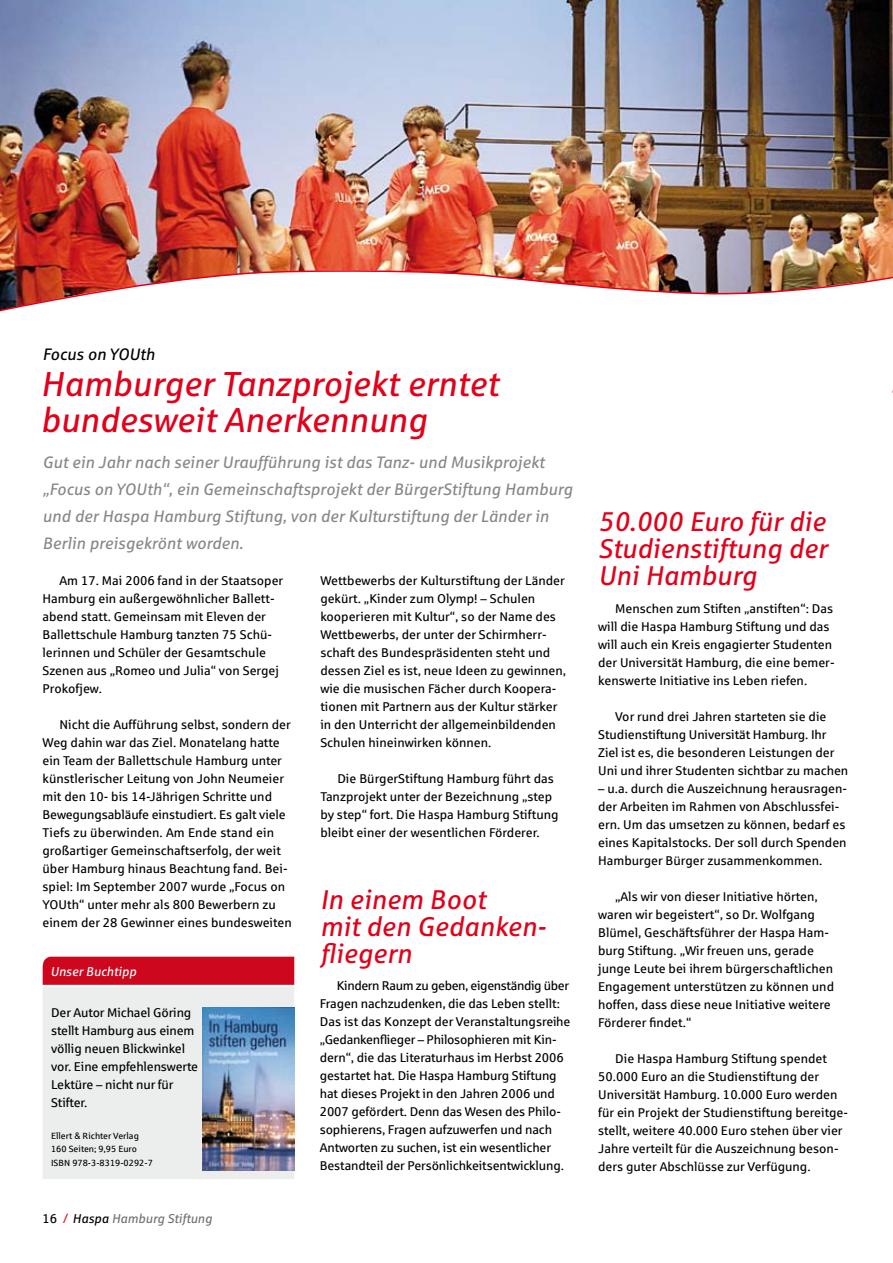
<style>
.page{position:relative;width:893px;height:1263px;background:#fff}
.page>*{position:absolute;margin:0;border:0;box-sizing:border-box;transform-origin:0 0}
.t1{font:italic 34.5px/36px "Sparkasse Rg";color:#e2001a}
.t2{font:italic 27px/27px "Sparkasse Rg";color:#e2001a;text-align:justify}
.t3{font:italic 16.5px/27px "Sparkasse Rg";color:#87888a}
.t4{font:italic 16.5px "Sparkasse Rg";color:#000}
.t5{font:12.75px/18px "Sparkasse Rg";color:#000}
.t6{font:italic 12.75px "Sparkasse Rg";color:#707173}
.t7{font:italic 12.75px "Sparkasse Rg";color:#fff}
.t8{font:9px/13.5px "Sparkasse Rg";color:#000}
.s1{font-style:normal;color:#000}
.s2{color:#e2001a}
.s3{color:#000}
</style>
<div class="page">
<img style="left:0;top:0;width:893px;height:268px">
<img style="left:0;top:268px;width:893px;height:44px">
<div style="left:43px;top:984px;width:251px;height:195px;background:#eceded"></div>
<div style="left:43px;top:957px;width:251px;height:28px;background:#cd071e"></div>
<hr style="left:39px;top:985px;width:263px;height:2px;background:#fff">
<img style="left:202px;top:1008px;width:92px;height:162px">
<p class="t4" style="left:43px;top:344px;width:114px">Focus on YOUth</p>
<h1 class="t1" style="left:40px;top:365px;width:459px">Hamburger Tanzprojekt erntet bundesweit Anerkennung</h1>
<p class="t3" style="left:43px;top:448px;width:532px">Gut ein Jahr nach seiner Uraufführung ist das Tanz- und Musikprojekt „Focus on YOUth“, ein Gemeinschaftsprojekt der BürgerStiftung Hamburg und der Haspa Hamburg Stiftung, von der Kulturstiftung der Länder in Berlin preisgekrönt worden.</p>
<p class="t5" style="left:43px;top:571px;width:242px;text-indent:17px">Am 17. Mai 2006 fand in der Staatsoper Hamburg ein außergewöhnlicher Ballett&shy;abend statt. Gemeinsam mit Eleven der Ballettschule Hamburg tanzten 75 Schü&shy;lerinnen und Schüler der Gesamtschule Szenen aus „Romeo und Julia“ von Sergej Prokofjew.</p>
<p class="t5" style="left:43px;top:715px;width:251px;text-indent:17px">Nicht die Aufführung selbst, sondern der Weg dahin war das Ziel. Monatelang hatte ein Team der Ballettschule Hamburg unter künstlerischer Leitung von John Neumeier mit den 10- bis 14-Jährigen Schritte und Bewegungsabläufe einstudiert. Es galt viele Tiefs zu überwinden. Am Ende stand ein großartiger Gemeinschaftserfolg, der weit über Hamburg hinaus Beachtung fand. Bei&shy;spiel: Im September 2007 wurde „Focus on YOUth“ unter mehr als 800 Bewerbern zu einem der 28 Gewinner eines bundesweiten</p>
<p class="t7" style="left:50px;top:963px;width:88px">Unser Buchtipp</p>
<p class="t5" style="left:51px;top:1003px;width:149px">Der Autor Michael Göring stellt Hamburg aus einem völlig neuen Blickwinkel vor. Eine empfehlenswerte<br>Lektüre – nicht nur für<br>Stifter.</p>
<p class="t8" style="left:51px;top:1128px;width:103px">Ellert &amp; Richter Verlag<br>160 Seiten; 9,95 Euro<br>ISBN 978-3-8319-0292-7</p>
<p class="t6" style="left:43px;top:1211px;width:171px"><span class="s1">16</span> <span class="s2">/</span> <span class="s3">Haspa</span> Hamburg Stiftung</p>
<p class="t5" style="left:320px;top:571px;width:247px">Wettbewerbs der Kulturstiftung der Länder gekürt. „Kinder zum Olymp! – Schulen kooperieren mit Kultur“, so der Name des Wettbewerbs, der unter der Schirmherr&shy;schaft des Bundespräsidenten steht und dessen Ziel es ist, neue Ideen zu gewinnen, wie die musischen Fächer durch Koopera&shy;tionen mit Partnern aus der Kultur stärker in den Unterricht der allgemeinbildenden Schulen hineinwirken können.</p>
<p class="t5" style="left:320px;top:769px;width:240px;text-indent:17px">Die BürgerStiftung Hamburg führt das Tanzprojekt unter der Bezeichnung „step by step“ fort. Die Haspa Hamburg Stiftung bleibt einer der wesentlichen Förderer.</p>
<h2 class="t2" style="left:320px;top:885px;width:228px;text-align:left">In einem Boot<br>mit den Gedanken&shy;fliegern</h2>
<p class="t5" style="left:320px;top:976px;width:252px;text-indent:17px">Kindern Raum zu geben, eigenständig über Fragen nachzudenken, die das Leben stellt:<br>Das ist das Konzept der Veranstaltungsreihe „Gedankenflieger – Philosophieren mit Kin&shy;dern“, die das Literaturhaus im Herbst 2006 gestartet hat. Die Haspa Hamburg Stiftung hat dieses Projekt in den Jahren 2006 und 2007 gefördert. Denn das Wesen des Philo&shy;sophierens, Fragen aufzuwerfen und nach Antworten zu suchen, ist ein wesentlicher Bestandteil der Persönlichkeitsentwicklung.</p>
<h2 class="t2" style="left:598px;top:507px;width:231px">50.000 Euro für die Studienstiftung der Uni Hamburg</h2>
<p class="t5" style="left:598px;top:599px;width:238px;text-indent:17px">Menschen zum Stiften „anstiften“: Das will die Haspa Hamburg Stiftung und das will auch ein Kreis engagierter Studenten der Universität Hamburg, die eine bemer&shy;kenswerte Initiative ins Leben riefen.</p>
<p class="t5" style="left:598px;top:707px;width:252px;text-indent:17px">Vor rund drei Jahren starteten sie die Studienstiftung Universität Hamburg. Ihr Ziel ist es, die besonderen Leistungen der Uni und ihrer Studenten sichtbar zu machen</p>
<p class="t5" style="left:598px;top:779px;width:250px">– u.a. durch die Auszeichnung herausragen&shy;der Arbeiten im Rahmen von Abschlussfei&shy;ern. Um das umsetzen zu können, bedarf es eines Kapitalstocks. Der soll durch Spenden Hamburger Bürger zusammenkommen.</p>
<p class="t5" style="left:598px;top:887px;width:237px;text-indent:17px">„Als wir von dieser Initiative hörten, waren wir begeistert“, so Dr. Wolfgang Blümel, Geschäftsführer der Haspa Ham&shy;burg Stiftung. „Wir freuen uns, gerade junge Leute bei ihrem bürgerschaftlichen Engagement unterstützen zu können und hoffen, dass diese neue Initiative weitere Förderer findet.“</p>
<p class="t5" style="left:598px;top:1049px;width:251px;text-indent:17px">Die Haspa Hamburg Stiftung spendet 50.000 Euro an die Studienstiftung der Universität Hamburg. 10.000 Euro werden für ein Projekt der Studienstiftung bereitge&shy;stellt, weitere 40.000 Euro stehen über vier Jahre verteilt für die Auszeichnung beson&shy;ders guter Abschlüsse zur Verfügung.</p>
</div>
